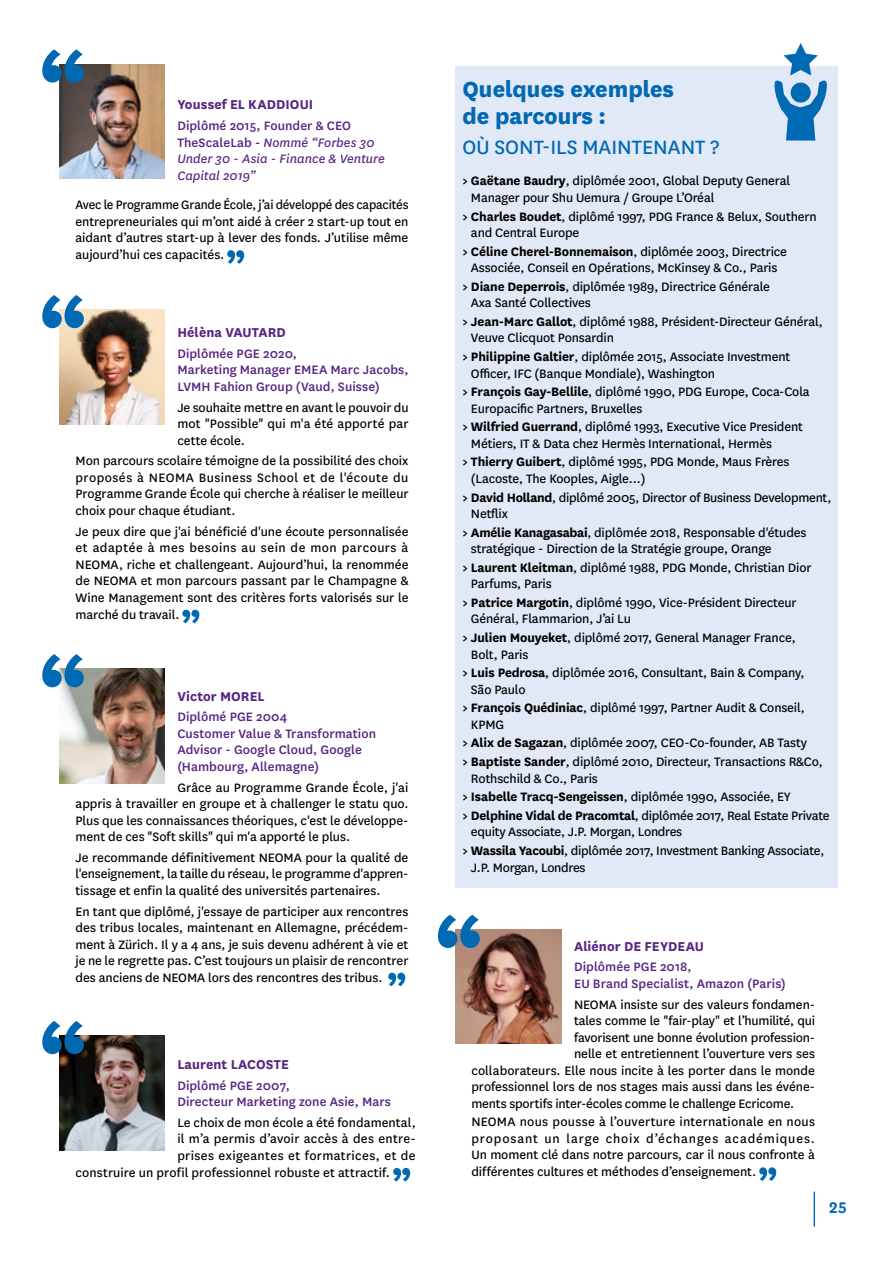
<style>
.page{position:relative;width:893px;height:1263px;background:#fff}
.page>*{position:absolute;margin:0;border:0;box-sizing:border-box;transform-origin:0 0}
.t1{font:800 25.5px/27px "National";color:#0069b4}
.t2{font:22.5px "National";color:#0069b4}
.t3{font:600 18px "National";color:#0069b4}
.t4{font:700 15px "National";letter-spacing:.005em;color:#582583}
.t5{font:14.25px/16.5px "National";letter-spacing:-.01em;color:#000}
.t6{font:500 14.25px/16.5px "National";letter-spacing:.005em;color:#582583}
.t7{font:italic 14.25px/16.5px "National";color:#582583}
.t8{font:14.25px "National";letter-spacing:.025em;color:#000}
.t9{font:14.25px "National";letter-spacing:.02em;color:#000}
.s1{font-weight:500;font-style:normal}
.s2{font-weight:700}
</style>
<div class="page">
<hr style="left:814px;top:1191px;width:1px;height:36px;background:#0069b4">
<div style="left:455px;top:66px;width:383px;height:821px;background:#e1e8f6"></div>
<svg style="left:774px;top:43px;width:53px;height:98px"></svg>
<svg style="left:227px;top:250px;width:17px;height:14px"></svg>
<img style="left:59px;top:64px;width:106px;height:114px">
<svg style="left:42px;top:49px;width:42px;height:34px"></svg>
<svg style="left:182px;top:610px;width:17px;height:13px"></svg>
<img style="left:59px;top:310px;width:106px;height:114px">
<svg style="left:42px;top:295px;width:42px;height:33px"></svg>
<svg style="left:388px;top:973px;width:17px;height:13px"></svg>
<img style="left:59px;top:669px;width:106px;height:114px">
<svg style="left:42px;top:654px;width:42px;height:33px"></svg>
<svg style="left:393px;top:1168px;width:17px;height:13px"></svg>
<img style="left:59px;top:1036px;width:106px;height:114px">
<svg style="left:42px;top:1021px;width:42px;height:33px"></svg>
<svg style="left:759px;top:1167px;width:17px;height:14px"></svg>
<img style="left:455px;top:930px;width:106px;height:114px">
<svg style="left:438px;top:915px;width:42px;height:33px"></svg>
<p class="t4" style="left:177px;top:94px;width:137px">Youssef EL KADDIOUI</p>
<p class="t7" style="left:177px;top:117px;width:209px"><span class="s1">Diplômé 2015, Founder &amp; CEO<br>TheScaleLab -</span> Nommé “Forbes 30<br>Under 30 - Asia - Finance &amp; Venture<br>Capital 2019”</p>
<p class="t5" style="left:76px;top:196px;width:334px;text-align:justify">Avec le Programme Grande École, j’ai développé des capacités entrepreneuriales qui m’ont aidé à créer 2 start-up tout en aidant d’autres start-up à lever des fonds. J’utilise même aujourd’hui ces capacités.</p>
<p class="t4" style="left:177px;top:322px;width:110px">Hélèna VAUTARD</p>
<p class="t6" style="left:177px;top:344px;width:233px">Diplômée PGE 2020,<br>Marketing Manager EMEA Marc Jacobs,<br>LVMH Fahion Group (Vaud, Suisse)</p>
<p class="t5" style="left:177px;top:398px;width:233px;text-align:justify">Je souhaite mettre en avant le pouvoir du mot "Possible" qui m'a été apporté par cette école.</p>
<p class="t5" style="left:76px;top:452px;width:334px;text-align:justify">Mon parcours scolaire témoigne de la possibilité des choix proposés à NEOMA Business School et de l'écoute du Programme Grande École qui cherche à réaliser le meilleur choix pour chaque étudiant.</p>
<p class="t5" style="left:76px;top:522px;width:334px;text-align:justify">Je peux dire que j'ai bénéficié d'une écoute personnalisée et adaptée à mes besoins au sein de mon parcours à NEOMA, riche et challengeant. Aujourd’hui, la renommée de NEOMA et mon parcours passant par le Champagne &amp; Wine Management sont des critères forts valorisés sur le marché du travail.</p>
<p class="t4" style="left:177px;top:685px;width:89px">Victor MOREL</p>
<p class="t6" style="left:177px;top:708px;width:200px">Diplômé PGE 2004<br>Customer Value &amp; Transformation<br>Advisor - Google Cloud, Google (Hambourg, Allemagne)</p>
<p class="t5" style="left:76px;top:778px;width:334px;text-align:justify;text-indent:102px">Grâce au Programme Grande École, j'ai appris à travailler en groupe et à challenger le statu quo.<br>Plus que les connaissances théoriques, c'est le développe&shy;ment de ces "Soft skills" qui m'a apporté le plus.</p>
<p class="t5" style="left:76px;top:849px;width:334px;text-align:justify">Je recommande définitivement NEOMA pour la qualité de l'enseignement, la taille du réseau, le programme d'appren&shy;tissage et enfin la qualité des universités partenaires.</p>
<p class="t5" style="left:76px;top:902px;width:334px;text-align:justify">En tant que diplômé, j'essaye de participer aux rencontres des tribus locales, maintenant en Allemagne, précédem&shy;ment à Zürich. Il y a 4 ans, je suis devenu adhérent à vie et je ne le regrette pas. C’est toujours un plaisir de rencontrer des anciens de NEOMA lors des rencontres des tribus.</p>
<p class="t4" style="left:177px;top:1053px;width:113px">Laurent LACOSTE</p>
<p class="t6" style="left:177px;top:1076px;width:215px">Diplômé PGE 2007,<br>Directeur Marketing zone Asie, Mars</p>
<p class="t5" style="left:177px;top:1113px;width:240px">Le choix de mon école a été fondamental,</p>
<p class="t9" style="left:177px;top:1129px;width:240px">il m’a permis d’avoir accès à des entre-</p>
<p class="t8" style="left:177px;top:1146px;width:240px">prises exigeantes et formatrices, et de</p>
<p class="t5" style="left:76px;top:1164px;width:316px">construire un profil professionnel robuste et attractif.</p>
<h1 class="t1" style="left:462px;top:74px;width:213px">Quelques exemples de parcours :</h1>
<h2 class="t2" style="left:462px;top:132px;width:258px">OÙ SONT-ILS MAINTENANT ?</h2>
<p class="t5" style="left:471px;top:172px;width:321px;text-indent:-9px"><span class="s2">&gt; Gaëtane Baudry</span>, diplômée 2001, Global Deputy General<br>Manager pour Shu Uemura / Groupe L’Oréal</p>
<p class="t5" style="left:471px;top:207px;width:347px;text-indent:-9px"><span class="s2">&gt; Charles Boudet</span>, diplômé 1997, PDG France &amp; Belux, Southern and Central Europe</p>
<p class="t5" style="left:462px;top:242px;width:326px;text-align:center"><span class="s2">&gt; Céline Cherel-Bonnemaison</span>, diplômée 2003, Directrice<br>Associée, Conseil en Opérations, McKinsey &amp; Co., Paris</p>
<p class="t5" style="left:471px;top:277px;width:300px;text-indent:-9px"><span class="s2">&gt; Diane Deperrois</span>, diplômée 1989, Directrice Générale<br>Axa Santé Collectives</p>
<p class="t5" style="left:471px;top:313px;width:353px;text-indent:-9px"><span class="s2">&gt; Jean-Marc Gallot</span>, diplômé 1988, Président-Directeur Général,<br>Veuve Clicquot Ponsardin</p>
<p class="t5" style="left:471px;top:348px;width:321px;text-indent:-9px"><span class="s2">&gt; Philippine Galtier</span>, diplômée 2015, Associate Investment<br>Officer, IFC (Banque Mondiale), Washington</p>
<p class="t5" style="left:471px;top:383px;width:340px;text-indent:-9px"><span class="s2">&gt; François Gay-Bellile</span>, diplômé 1990, PDG Europe, Coca-Cola<br>Europacific Partners, Bruxelles</p>
<p class="t5" style="left:471px;top:418px;width:333px;text-indent:-9px"><span class="s2">&gt; Wilfried Guerrand</span>, diplômé 1993, Executive Vice President<br>Métiers, IT &amp; Data chez Hermès International, Hermès</p>
<p class="t5" style="left:471px;top:453px;width:320px;text-indent:-9px"><span class="s2">&gt; Thierry Guibert</span>, diplômé 1995, PDG Monde, Maus Frères (Lacoste, The Kooples, Aigle...)</p>
<p class="t5" style="left:471px;top:488px;width:362px;text-indent:-9px"><span class="s2">&gt; David Holland</span>, diplômé 2005, Director of Business Development,<br>Netflix</p>
<p class="t5" style="left:471px;top:523px;width:337px;text-indent:-9px"><span class="s2">&gt; Amélie Kanagasabai</span>, diplômée 2018, Responsable d'études stratégique - Direction de la Stratégie groupe, Orange</p>
<p class="t5" style="left:471px;top:558px;width:342px;text-indent:-9px"><span class="s2">&gt; Laurent Kleitman</span>, diplômé 1988, PDG Monde, Christian Dior<br>Parfums, Paris</p>
<p class="t5" style="left:471px;top:594px;width:327px;text-indent:-9px"><span class="s2">&gt; Patrice Margotin</span>, diplômé 1990, Vice-Président Directeur<br>Général, Flammarion, J’ai Lu</p>
<p class="t5" style="left:471px;top:629px;width:326px;text-indent:-9px"><span class="s2">&gt; Julien Mouyeket</span>, diplômé 2017, General Manager France,<br>Bolt, Paris</p>
<p class="t5" style="left:471px;top:664px;width:335px;text-indent:-9px"><span class="s2">&gt; Luis Pedrosa</span>, diplômée 2016, Consultant, Bain &amp; Company,<br>São Paulo</p>
<p class="t5" style="left:471px;top:699px;width:335px;text-indent:-9px"><span class="s2">&gt; François Quédiniac</span>, diplômé 1997, Partner Audit &amp; Conseil,<br>KPMG</p>
<p class="t5" style="left:462px;top:733px;width:362px;line-height:18.6px"><span class="s2">&gt; Alix de Sagazan</span>, diplômée 2007, CEO-Co-founder, AB Tasty<br><span class="s2">&gt; Baptiste Sander</span>, diplômé 2010, Directeur, Transactions R&amp;Co,</p>
<p class="t5" style="left:462px;top:768px;width:369px;line-height:18.6px;text-indent:9px">Rothschild &amp; Co., Paris<br><span class="s2">&gt; Isabelle Tracq-Sengeissen</span>, diplômée 1990, Associée, EY<br><span class="s2">&gt; Delphine Vidal de Pracomtal</span>, diplômée 2017, Real Estate Private</p>
<p class="t5" style="left:462px;top:822px;width:363px;line-height:18.6px;text-indent:9px">equity Associate, J.P. Morgan, Londres<br><span class="s2">&gt; Wassila Yacoubi</span>, diplômée 2017, Investment Banking Associate,</p>
<p class="t5" style="left:471px;top:858px;width:116px">J.P. Morgan, Londres</p>
<p class="t4" style="left:574px;top:935px;width:131px">Aliénor DE FEYDEAU</p>
<p class="t6" style="left:574px;top:958px;width:213px">Diplômée PGE 2018,<br>EU Brand Specialist, Amazon (Paris)</p>
<p class="t5" style="left:574px;top:995px;width:242px">NEOMA insiste sur des valeurs fondamen-</p>
<p class="t5" style="left:574px;top:1012px;width:242px">tales comme le "fair-play" et l’humilité, qui</p>
<p class="t5" style="left:574px;top:1028px;width:242px">favorisent une bonne évolution profession-</p>
<p class="t5" style="left:574px;top:1045px;width:242px">nelle et entretiennent l’ouverture vers ses</p>
<p class="t5" style="left:471px;top:1061px;width:345px">collaborateurs. Elle nous incite à les porter dans le monde</p>
<p class="t5" style="left:471px;top:1078px;width:345px">professionnel lors de nos stages mais aussi dans les événe-</p>
<p class="t5" style="left:471px;top:1094px;width:324px">ments sportifs inter-écoles comme le challenge Ecricome.</p>
<p class="t5" style="left:471px;top:1113px;width:345px;text-align:justify">NEOMA nous pousse à l’ouverture internationale en nous proposant un large choix d’échanges académiques.<br>Un moment clé dans notre parcours, car il nous confronte à différentes cultures et méthodes d’enseignement.</p>
<p class="t3" style="left:829px;top:1195px;width:19px">25</p>
</div>
